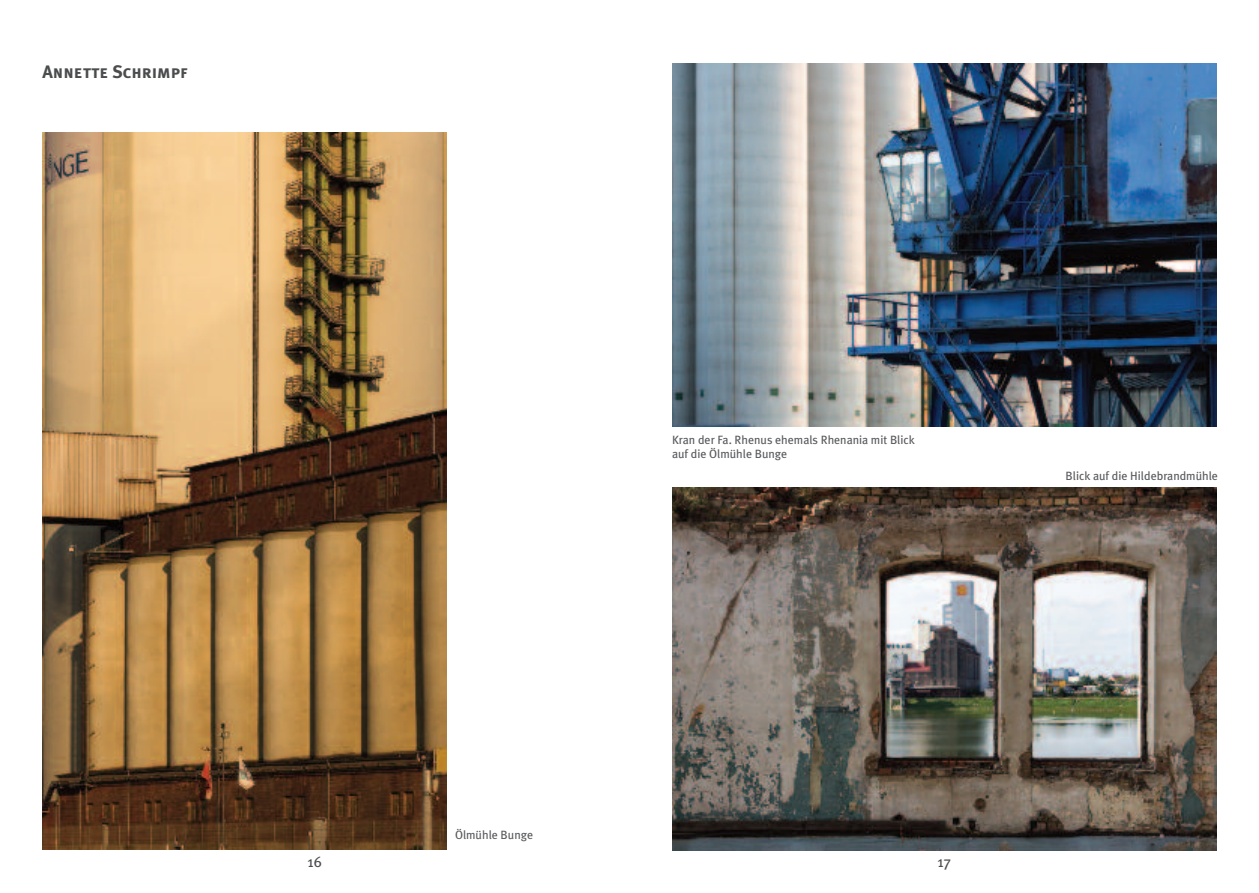
<style>
.page{position:relative;width:1259px;height:893px;background:#fff}
.page>*{position:absolute;margin:0;border:0;box-sizing:border-box;transform-origin:0 0}
.t1{font:18px "Meta Plus Bold Caps";color:#4b4c4d}
.t2{font:15px "Meta Plus";color:#4b4c4d}
.t3{font:12px/14.4px "Meta Plus";color:#57585a}
</style>
<div class="page">
<img style="left:43px;top:133px;width:403px;height:716px">
<img style="left:672px;top:64px;width:544px;height:363px">
<img style="left:672px;top:487px;width:544px;height:363px">
<h1 class="t1" style="left:43px;top:61px;width:147px">Annette Schrimpf</h1>
<p class="t3" style="left:672px;top:433px;width:244px">Kran der Fa. Rhenus ehemals Rhenania mit Blick auf die Ölmühle Bunge</p>
<p class="t3" style="left:1065px;top:469px;width:154px">Blick auf die Hildebrandmühle</p>
<p class="t3" style="left:455px;top:828px;width:80px">Ölmühle Bunge</p>
<p class="t2" style="left:308px;top:853px;width:16px">16</p>
<p class="t2" style="left:937px;top:853px;width:15px">17</p>
</div>
